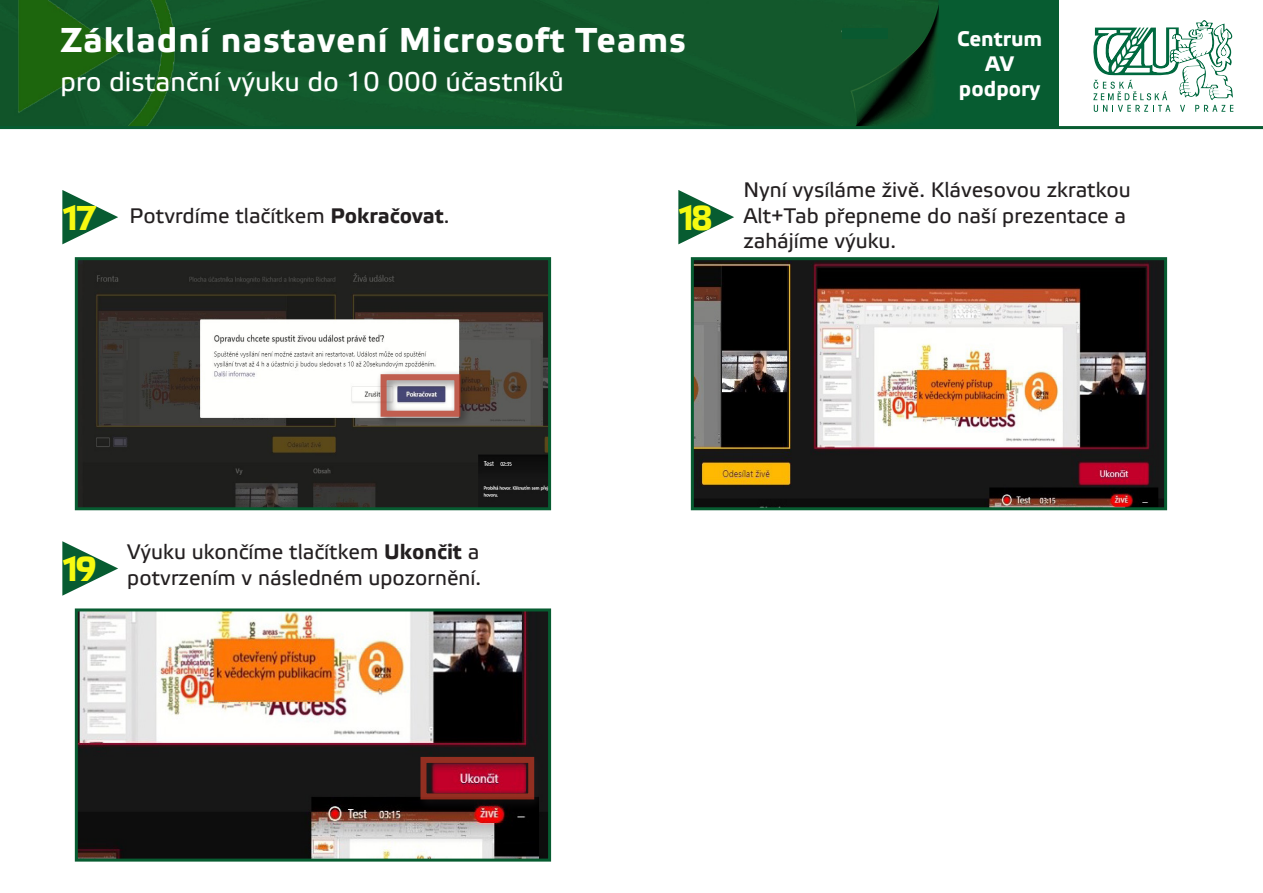
<style>
.page{position:relative;width:1263px;height:893px;background:#fff}
.page>*{position:absolute;margin:0;border:0;box-sizing:border-box;transform-origin:0 0}
.t1{font:700 34.5px "Etelka Text";letter-spacing:.03em;color:#fff}
.t2{font:700 34.5px "Etelka Text";color:#f7fa11}
.t3{font:27px "Etelka Text";color:#fff}
.t4{font:21px/25.2px "Etelka Text";color:#231f20}
.t5{font:700 21px/25.2px "Etelka Text";color:#fff;text-align:center}
.s1{font-weight:700}
</style>
<div class="page">
<img style="left:0;top:0;width:940px;height:126px">
<svg style="left:1093px;top:20px;width:140px;height:92px"></svg>
<div style="left:940px;top:0;width:119px;height:128px;background:#075c31"></div>
<hr style="left:0;top:126px;width:1263px;height:3px;background:#075c31">
<div style="left:842px;top:29px;width:46px;height:10px;background:#095930"></div>
<img style="left:79px;top:261px;width:468px;height:245px">
<div style="left:75px;top:257px;width:476px;height:253px;border:3px solid #075c31"></div>
<svg style="left:62px;top:190px;width:56px;height:54px"></svg>
<div style="left:376px;top:369px;width:96px;height:59px;background:#231f20;opacity:.75"></div>
<div style="left:381px;top:374px;width:79px;height:43px;border:6px solid #b13624"></div>
<img style="left:695px;top:261px;width:468px;height:245px">
<div style="left:691px;top:257px;width:476px;height:253px;border:3px solid #075c31"></div>
<svg style="left:678px;top:190px;width:56px;height:54px"></svg>
<img style="left:79px;top:612px;width:468px;height:246px">
<div style="left:75px;top:608px;width:476px;height:254px;border:3px solid #075c31"></div>
<svg style="left:62px;top:541px;width:56px;height:55px"></svg>
<div style="left:416px;top:752px;width:129px;height:58px;background:#231f20;opacity:.75"></div>
<div style="left:420px;top:757px;width:114px;height:42px;border:6px solid #b13624"></div>
<p class="t1" style="left:60px;top:18px;width:627px">Základní nastavení Microsoft Teams</p>
<p class="t3" style="left:60px;top:65px;width:505px">pro distanční výuku do 10 000 účastníků</p>
<p class="t5" style="left:957px;top:26px;width:87px">Centrum<br>AV podpory</p>
<p class="t2" style="left:60px;top:196px;width:38px">17</p>
<p class="t4" style="left:130px;top:203px;width:321px">Potvrdíme tlačítkem <span class="s1">Pokračovat</span>.</p>
<p class="t2" style="left:676px;top:196px;width:38px">18</p>
<p class="t4" style="left:743px;top:178px;width:389px">Nyní vysíláme živě. Klávesovou zkratkou<br>Alt+Tab přepneme do naší prezentace a zahájíme výuku.</p>
<p class="t2" style="left:60px;top:547px;width:38px">19</p>
<p class="t4" style="left:127px;top:540px;width:353px">Výuku ukončíme tlačítkem <span class="s1">Ukončit</span> a</p>
<p class="t4" style="left:127px;top:565px;width:355px">potvrzením v následném upozornění.</p>
</div>
